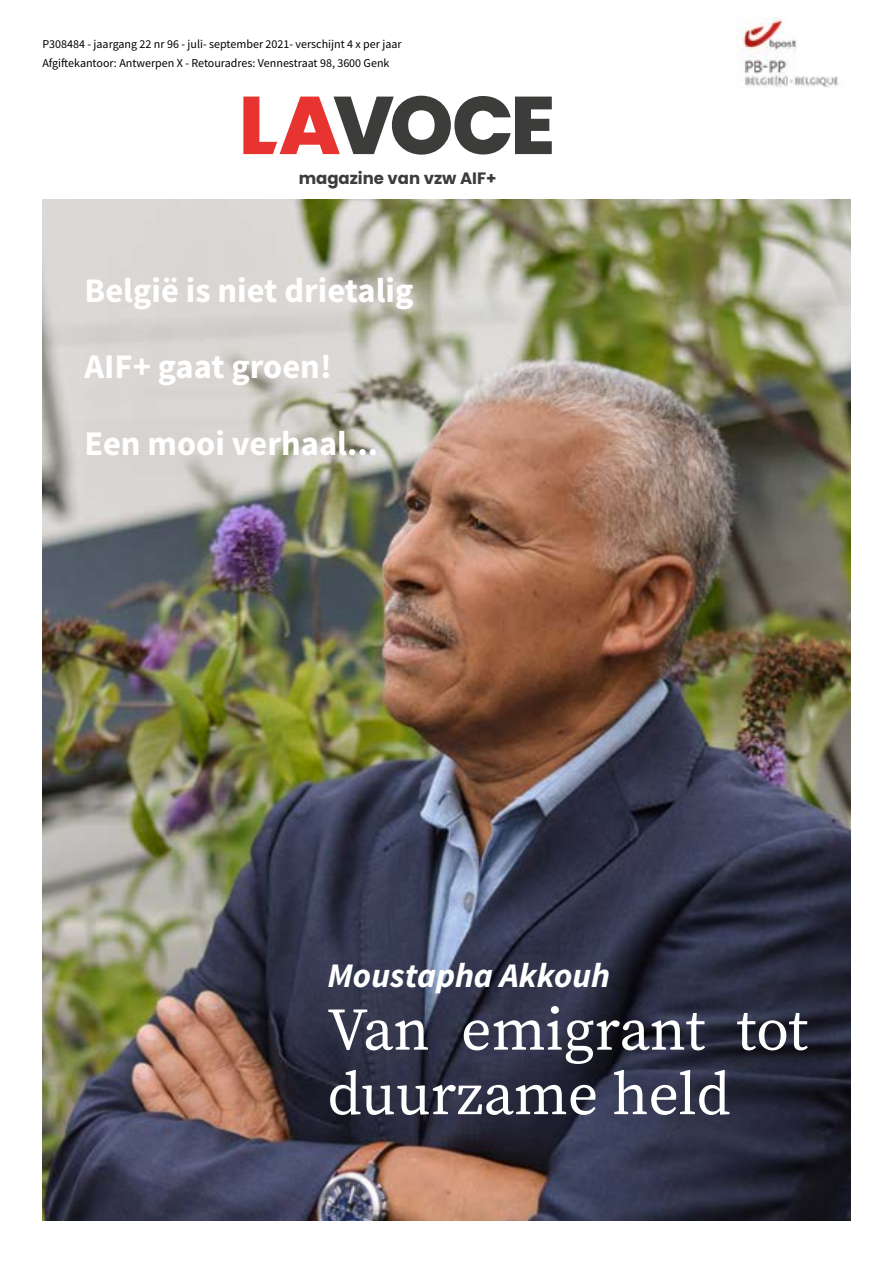
<style>
.page{position:relative;width:893px;height:1263px;background:#fff}
.page>*{position:absolute;margin:0;border:0;box-sizing:border-box;transform-origin:0 0}
.t1{font:60px/64.5px "Source Serif Pro";color:#fff}
.t2{font:700 34.5px "Source Sans Pro";color:#fff}
.t3{font:italic 700 34.5px "Source Sans Pro";color:#fff}
.t4{font:700 16.5px "Poppins";color:#3c3c3b}
.t5{font:12px/18.8px "Source Sans Pro";color:#000}
</style>
<div class="page">
<img style="left:43px;top:200px;width:807px;height:1020px">
<svg style="left:243px;top:96px;width:309px;height:59px"></svg>
<img style="left:737px;top:17px;width:102px;height:71px">
<p class="t5" style="left:43px;top:35px;width:361px">P308484 - jaargang 22 nr 96 - juli- september 2021- verschijnt 4 x per jaar<br>Afgiftekantoor: Antwerpen X - Retouradres: Vennestraat 98, 3600 Genk</p>
<h3 class="t4" style="left:299px;top:168px;width:199px">magazine van vzw AIF+</h3>
<h2 class="t2" style="left:84px;top:267px;width:330px">België is niet drietalig</h2>
<h2 class="t2" style="left:84px;top:344px;width:249px">AIF+ gaat groen!</h2>
<h2 class="t2" style="left:84px;top:420px;width:295px">Een mooi verhaal...</h2>
<h2 class="t3" style="left:327px;top:953px;width:284px">Moustapha Akkouh</h2>
<h1 class="t1" style="left:327px;top:997px;width:482px">Van emigrant tot duurzame held</h1>
</div>
